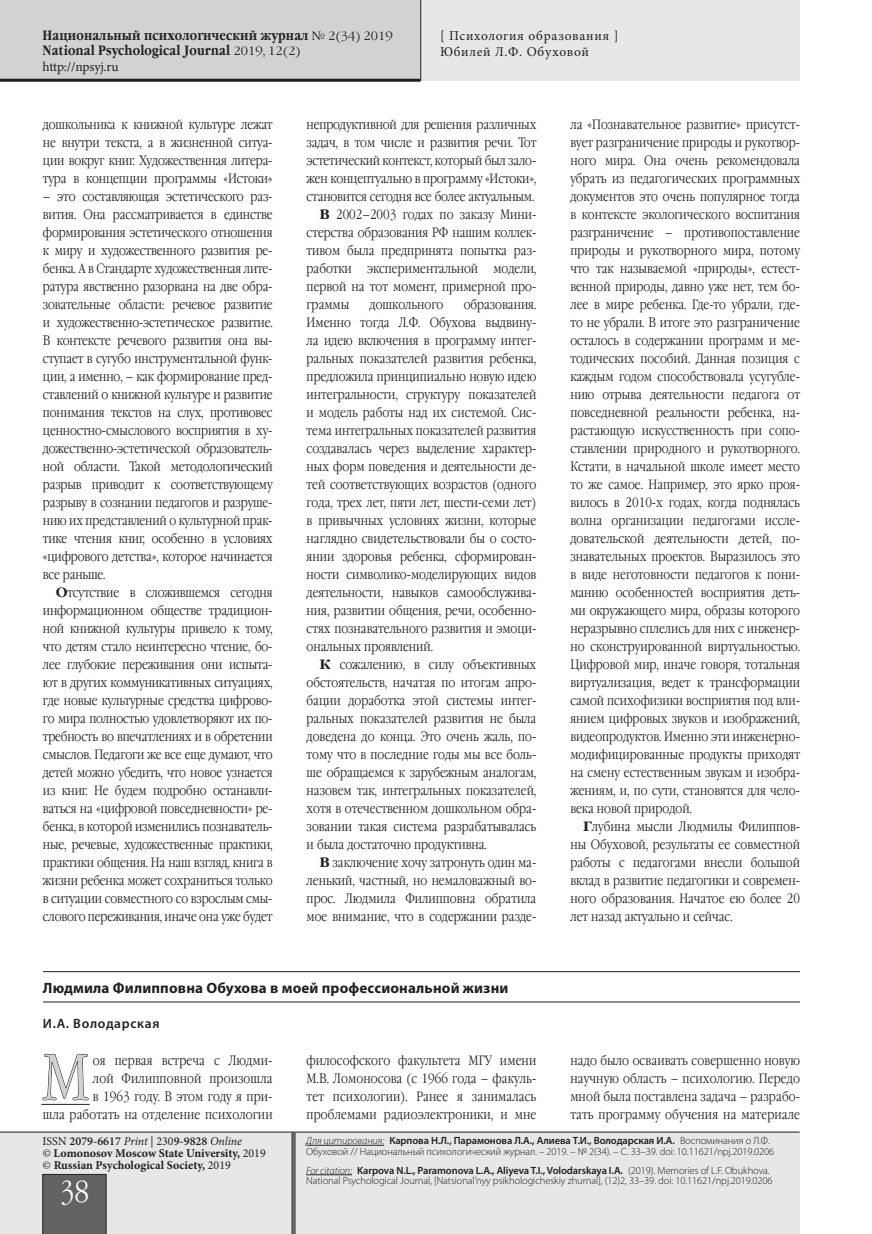
<style>
.page{position:relative;width:872px;height:1234px;background:#fff}
.page>*{position:absolute;margin:0;border:0;box-sizing:border-box;transform-origin:0 0}
.Main_text___1st{font:64.95px "Garamond Narrow C";color:#d1d2d4}
.t1{font:30px "Garamond Narrow C";color:#fff}
.SubHeader___1st_leve{font:700 15px "Myriad Pro";letter-spacing:.01em;color:#231f20}
.Main_text{font:13.5px/18px "Garamond Narrow C";color:#231f20;text-align:justify}
.Main_text___1st-2{font:13.5px/18px "Garamond Narrow C";letter-spacing:.01em;color:#231f20;text-align:justify}
.t2{font:700 13.5px/15px "Garamond Narrow C";letter-spacing:.01em;color:#231f20}
.t3{font:13.5px/16.2px "Minion Pro";letter-spacing:.05em;color:#231f20}
.t4{font:13.5px "Minion Pro";letter-spacing:-.015em;color:#231f20}
.Autor___HEADER{font:600 13.5px "Myriad Pro";letter-spacing:.05em;color:#231f20}
.t5{font:700 12px/12px "Minion Pro";color:#231f20}
.t6{font:300 10.5px/10.5px "Myriad Pro";letter-spacing:-.01em;color:#231f20}
.s1{font-family:"Garamond C";font-weight:400;font-size:12px}
.s2{font-family:"Garamond C";font-weight:700}
.s3{font-weight:400}
.s4{font-weight:600}
.s5{font-weight:400;font-style:italic}
.s6{font-style:italic}
</style>
<div class="page">
<div style="left:0;top:0;width:799px;height:81px;background:#e6e7e9"></div>
<div style="left:0;top:0;width:421px;height:79px;background:#d1d2d4"></div>
<div style="left:0;top:1132px;width:799px;height:101px;background:#e6e7e9"></div>
<hr style="left:0;top:1131px;width:799px;height:1px;background:#231f20">
<div style="left:43px;top:1173px;width:63px;height:60px;background:#636366"></div>
<hr style="left:0;top:79px;width:420px;height:3px;background:#231f20">
<div style="left:291px;top:1131px;width:5px;height:102px;background:#636366"></div>
<hr style="left:420px;top:0;width:1px;height:81px;background:#231f20">
<hr style="left:306px;top:1144px;width:78px;height:1px;background:#231f20">
<hr style="left:306px;top:1174px;width:46px;height:1px;background:#231f20">
<hr style="left:43px;top:971px;width:757px;height:1px;background:#231f20">
<hr style="left:43px;top:1001px;width:757px;height:1px;background:#231f20">
<hr style="left:41px;top:1103px;width:49px;height:1px;background:#231f20">
<svg style="left:42px;top:1053px;width:47px;height:47px"></svg>
<p class="t2" style="left:43px;top:28px;width:352px">Национальный психологический журнал <span class="s1">№ 2(34) 2019<br></span>National Psychological Journal <span class="s1">2019, 12(2)</span></p>
<p class="t4" style="left:43px;top:57px;width:78px">http://npsyj.ru</p>
<p class="t3" style="left:440px;top:27px;width:180px">[ Психология образования ]<br>Юбилей Л.Ф. Обуховой</p>
<p class="Main_text" style="left:43px;top:115px;width:231px">дошкольника к книжной культуре лежат не внутри текста, а в жизненной ситуа&shy;ции вокруг книг. Художественная литера&shy;тура в концепции программы «Истоки»</p>
<p class="Main_text" style="left:43px;top:187px;width:231px">– это составляющая эстетического раз&shy;вития. Она рассматривается в единстве формирования эстетического отношения к миру и художественного развития ре&shy;бенка. А в Стандарте художественная лите&shy;ратура явственно разорвана на две обра&shy;зовательные области: речевое развитие и художественно-эстетическое развитие.<br>В контексте речевого развития она вы&shy;ступает в сугубо инструментальной функ&shy;ции, а именно, – как формирование пред&shy;ставлений о книжной культуре и развитие понимания текстов на слух, противовес ценностно-смыслового восприятия в ху&shy;дожественно-эстетической образователь&shy;ной области. Такой методологический разрыв приводит к соответствующему разрыву в сознании педагогов и разруше&shy;нию их представлений о культурной прак&shy;тике чтения книг, особенно в условиях «цифрового детства», которое начинается все раньше.</p>
<p class="Main_text" style="left:43px;top:583px;width:231px;text-indent:13px"><span class="s2">О</span>тсутствие в сложившемся сегодня информационном обществе традицион&shy;ной книжной культуры привело к тому, что детям стало неинтересно чтение, бо&shy;лее глубокие переживания они испыта&shy;ют в других коммуникативных ситуациях, где новые культурные средства цифрово&shy;го мира полностью удовлетворяют их по&shy;требность во впечатлениях и в обретении смыслов. Педагоги же все еще думают, что детей можно убедить, что новое узнается из книг. Не будем подробно останавли&shy;ваться на «цифровой повседневности» ре&shy;бенка, в которой изменились познаватель&shy;ные, речевые, художественные практики, практики общения. На наш взгляд, книга в жизни ребенка может сохраниться только в ситуации совместного со взрослым смы&shy;слового переживания, иначе она уже будет</p>
<p class="Main_text" style="left:307px;top:115px;width:231px">непродуктивной для решения различных задач, в том числе и развития речи. Тот эстетический контекст, который был зало&shy;жен концептуально в программу «Истоки», становится сегодня все более актуальным.</p>
<p class="Main_text" style="left:307px;top:205px;width:231px;text-indent:13px"><span class="s2">В</span> 2002–2003 годах по заказу Мини&shy;стерства образования РФ нашим коллек&shy;тивом была предпринята попытка раз&shy;работки экспериментальной модели, первой на тот момент, примерной про&shy;граммы</p>
<p class="Main_text" style="left:307px;top:295px;width:231px;text-indent:157px">образования.<br>Именно тогда Л.Ф. Обухова выдвину&shy;ла идею включения в программу интег&shy;ральных показателей развития ребенка, предложила принципиально новую идею интегральности, структуру показателей и модель работы над их системой. Сис&shy;тема интегральных показателей развития создавалась через выделение характер&shy;ных форм поведения и деятельности де&shy;тей соответствующих возрастов (одного года, трех лет, пяти лет, шести-семи лет) в привычных условиях жизни, которые наглядно свидетельствовали бы о состо&shy;янии здоровья ребенка, сформирован&shy;ности символико-моделирующих видов деятельности, навыков самообслужива&shy;ния, развитии общения, речи, особенно&shy;стях познавательного развития и эмоци&shy;ональных проявлений.</p>
<p class="Main_text" style="left:307px;top:655px;width:231px;text-indent:13px"><span class="s2">К</span> сожалению, в силу объективных обстоятельств, начатая по итогам апро&shy;бации доработка этой системы интег&shy;ральных показателей развития не была доведена до конца. Это очень жаль, по&shy;тому что в последние годы мы все боль&shy;ше обращаемся к зарубежным аналогам, назовем так, интегральных показателей, хотя в отечественном дошкольном обра&shy;зовании такая система разрабатывалась и была достаточно продуктивна.</p>
<p class="Main_text" style="left:307px;top:853px;width:231px;text-indent:13px"><span class="s2">В</span> заключение хочу затронуть один ма&shy;ленький, частный, но немаловажный во&shy;прос. Людмила Филипповна обратила мое внимание, что в содержании разде-</p>
<p class="Main_text" style="left:369px;top:295px;width:75px">дошкольного</p>
<p class="Main_text" style="left:570px;top:115px;width:231px">ла «Познавательное развитие» присутст&shy;вует разграничение природы и рукотвор&shy;ного мира. Она очень рекомендовала убрать из педагогических программных документов это очень популярное тогда в контексте экологического воспитания разграничение – противопоставление природы и рукотворного мира, потому что так называемой «природы», естест&shy;венной природы, давно уже нет, тем бо&shy;лее в мире ребенка. Где-то убрали, где&shy;то не убрали. В итоге это разграничение осталось в содержании программ и ме&shy;тодических пособий. Данная позиция с каждым годом способствовала усугубле&shy;нию отрыва деятельности педагога от повседневной реальности ребенка, на&shy;растающую искусственность при сопо&shy;ставлении природного и рукотворного.<br>Кстати, в начальной школе имеет место то же самое. Например, это ярко проя&shy;вилось в 2010-х годах, когда поднялась волна организации педагогами иссле&shy;довательской деятельности детей, по&shy;знавательных проектов. Выразилось это в виде неготовности педагогов к пони&shy;манию особенностей восприятия деть&shy;ми окружающего мира, образы которого неразрывно сплелись для них с инженер&shy;но сконструированной виртуальностью.<br>Цифровой мир, иначе говоря, тотальная виртуализация, ведет к трансформации самой психофизики восприятия под вли&shy;янием цифровых звуков и изображений, видеопродуктов. Именно эти инженерно&shy;модифицированные продукты приходят на смену естественным звукам и изобра&shy;жениям, и, по сути, становятся для чело&shy;века новой природой.</p>
<p class="Main_text" style="left:570px;top:817px;width:231px;text-indent:13px"><span class="s2">Г</span>лубина мысли Людмилы Филиппов&shy;ны Обуховой, результаты ее совместной работы с педагогами внесли большой вклад в развитие педагогики и современ&shy;ного образования. Начатое ею более 20 лет назад актуально и сейчас.</p>
<p class="SubHeader___1st_leve" style="left:43px;top:978px;width:467px">Людмила Филипповна Обухова в моей профессиональной жизни</p>
<p class="Autor___HEADER" style="left:43px;top:1014px;width:118px">И.А. Володарская</p>
<p class="Main_text___1st" style="left:41px;top:1041px;width:50px">М</p>
<p class="Main_text___1st-2" style="left:43px;top:1051px;width:231px;text-align:right">оя первая встреча с Людми-<br>лой Филипповной произошла<br>в 1963 году. В этом году я при-<br>шла работать на отделение психологии</p>
<p class="Main_text___1st-2" style="left:307px;top:1051px;width:231px">философского факультета МГУ имени М.В. Ломоносова (с 1966 года – факуль&shy;тет психологии). Ранее я занималась проблемами радиоэлектроники, и мне</p>
<p class="Main_text___1st-2" style="left:570px;top:1051px;width:231px">надо было осваивать совершенно новую научную область – психологию. Передо мной была поставлена задача – разрабо&shy;тать программу обучения на материале</p>
<p class="t5" style="left:43px;top:1134px;width:225px"><span class="s3">ISSN</span> <span class="s4">2079-6617</span> <span class="s5">Print</span> <span class="s3">| 230</span><span class="s4">9-9828</span> <span class="s5">Online<br>©</span> Lomonosov Moscow State University, <span class="s3">2019 ©</span> Russian Psychological Society, <span class="s3">2019</span></p>
<h2 class="t1" style="left:60px;top:1175px;width:31px">38</h2>
<p class="t6" style="left:306px;top:1134px;width:469px"><span class="s6">Для цитирования:</span> <span class="s4">Карпова Н.Л., Парамонова Л.А., Алиева Т.И., Володарская И.А.</span> Воспоминания о Л.Ф.<br>Обуховой // Национальный психологический журнал. – 2019. – № 2(34). – С. 33–39. doi: 10.11621/npj.2019.0206</p>
<p class="t6" style="left:306px;top:1164px;width:468px"><span class="s6">For citation:</span> <span class="s4">Karpova N.L., Paramonova L.A., Aliyeva T.I., Volodarskaya I.A.</span> (2019). Memories of L.F. Obukhova.<br>National Psychological Journal, [Natsional’nyy psikhologicheskiy zhurnal], (12)2, 33–39. doi: 10.11621/npj.2019.0206</p>
</div>
